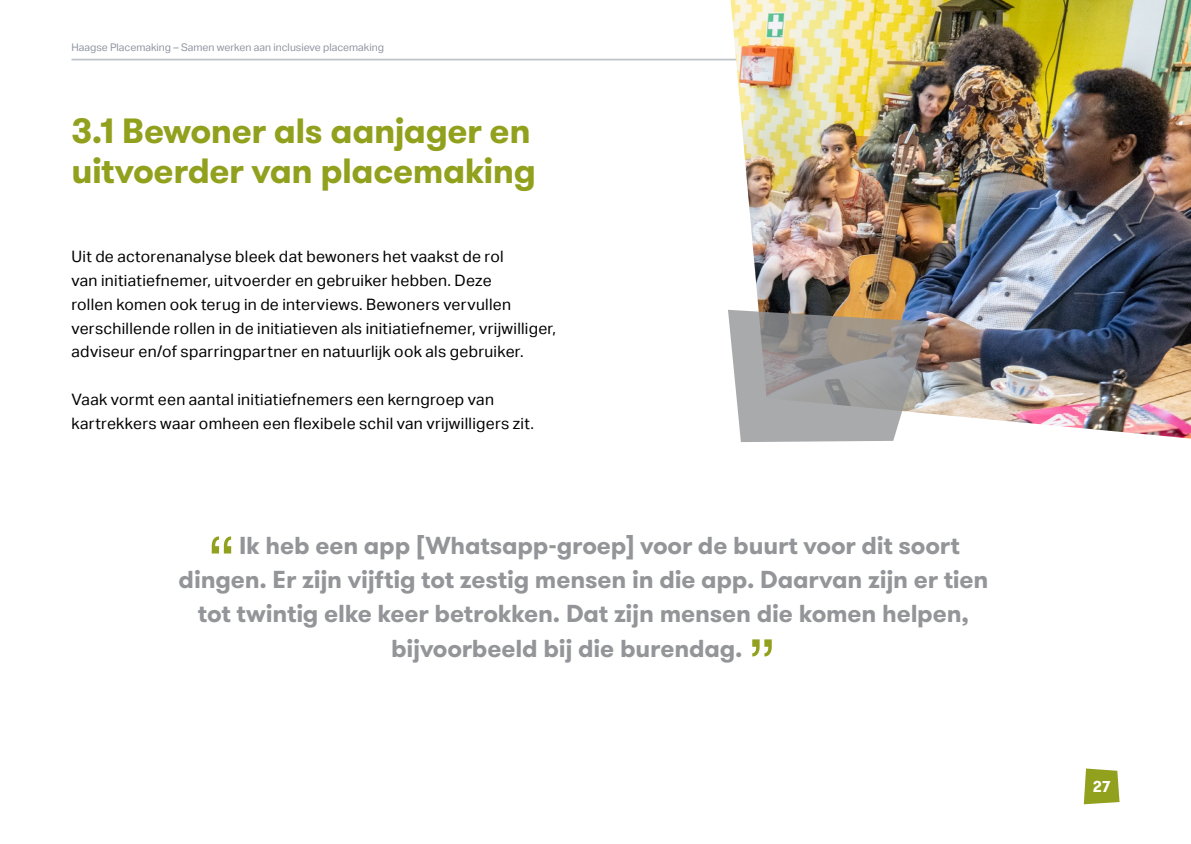
<style>
.page{position:relative;width:1191px;height:844px;background:#fff}
.page>*{position:absolute;margin:0;border:0;box-sizing:border-box;transform-origin:0 0}
.Quote_14_pt{font:66.15px "Helvetica Neue";color:#91a01d}
.heading_2{font:700 35px/40.2px "GT Walsheim Pro";letter-spacing:-.015em;color:#91a01d}
.Quote_14_pt-2{font:700 24.5px "GT Walsheim Pro";letter-spacing:-.005em;color:#939598}
.body{font:15.75px/23.8px "Aktiv Grotesk";letter-spacing:.02em;color:#000}
.t1{font:700 15.75px "GT Walsheim Pro";color:#fff}
.t2{font:10.5px "Aktiv Grotesk";color:#8f96a1}
</style>
<div class="page">
<hr style="left:71px;top:59px;width:1048px;height:1px;background:#bec2c9">
<svg style="left:1083px;top:768px;width:36px;height:36px"></svg>
<img style="left:730px;top:0;width:461px;height:438px">
<svg style="left:728px;top:310px;width:201px;height:132px;background:#a4a2a1"></svg>
<p class="t2" style="left:71px;top:42px;width:314px">Haagse Placemaking – Samen werken aan inclusieve placemaking</p>
<p class="heading_2" style="left:71px;top:111px;width:466px">3.1 Bewoner als aanjager en uitvoerder van placemaking</p>
<p class="body" style="left:71px;top:245px;width:486px">Uit de actorenanalyse bleek dat bewoners het vaakst de rol<br>van initiatiefnemer, uitvoerder en gebruiker hebben. Deze<br>rollen komen ook terug in de interviews. Bewoners vervullen verschillende rollen in de initiatieven als initiatiefnemer, vrijwilliger, adviseur en/of sparringpartner en natuurlijk ook als gebruiker.</p>
<p class="body" style="left:71px;top:387px;width:464px">Vaak vormt een aantal initiatiefnemers een kerngroep van kartrekkers waar omheen een flexibele schil van vrijwilligers zit.</p>
<p class="Quote_14_pt" style="left:207px;top:512px;width:30px">“</p>
<p class="Quote_14_pt-2" style="left:239px;top:529px;width:722px">Ik heb een app [Whatsapp-groep] voor de buurt voor dit soort</p>
<p class="Quote_14_pt-2" style="left:179px;top:563px;width:811px">dingen. Er zijn vijftig tot zestig mensen in die app. Daarvan zijn er tien</p>
<p class="Quote_14_pt-2" style="left:198px;top:597px;width:772px">tot twintig elke keer betrokken. Dat zijn mensen die komen helpen,</p>
<p class="Quote_14_pt-2" style="left:391px;top:631px;width:353px">bijvoorbeeld bij die burendag.</p>
<p class="Quote_14_pt" style="left:748px;top:615px;width:30px">”</p>
<p class="t1" style="left:1093px;top:776px;width:19px">27</p>
</div>
